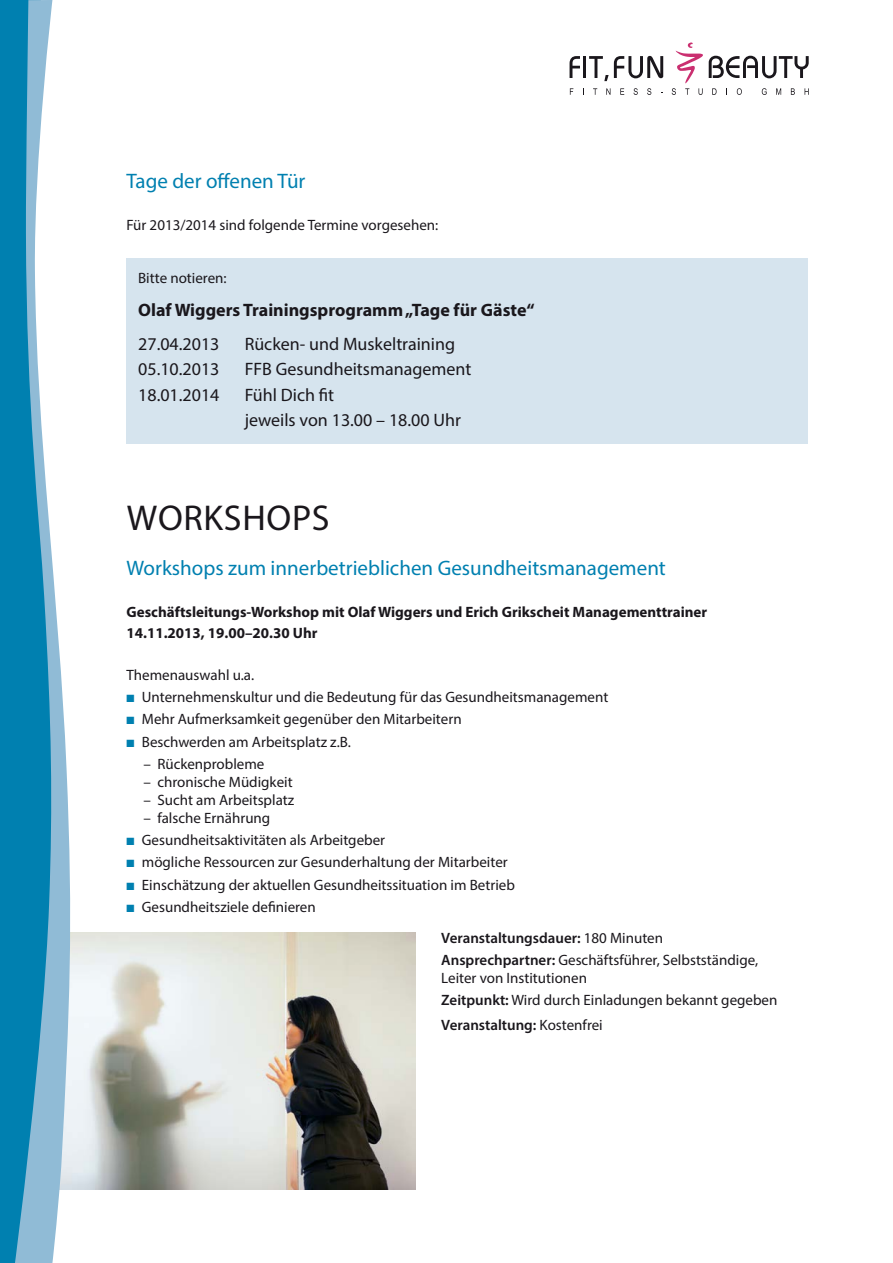
<style>
.page{position:relative;width:893px;height:1263px;background:#fff}
.page>*{position:absolute;margin:0;border:0;box-sizing:border-box;transform-origin:0 0}
.t1{font:36px "Myriad Pro";letter-spacing:.02em;color:#1a171c}
.t2{font:21px "Myriad Pro";color:#0080b0}
.t3{font:18px/25.2px "Myriad Pro";color:#1a171c}
.t4{font:700 18px "Myriad Pro";color:#1a171c}
.t5{font:15px/22.2px "Myriad Pro";color:#1a171c}
.t6{font:700 15px/21px "Myriad Pro";color:#1a171c}
.t7{font:600 15px "Myriad Pro";color:#1a171c}
.s1{color:#0080b0}
.s2{font-weight:600}
.s3{font-weight:400}
</style>
<div class="page">
<img style="left:73px;top:932px;width:343px;height:257px">
<div style="left:127px;top:259px;width:681px;height:185px;background:#d6e4ee"></div>
<svg style="left:570px;top:56px;width:10px;height:22px"></svg>
<hr style="left:583px;top:56px;width:3px;height:22px;background:#1a171c">
<svg style="left:589px;top:56px;width:74px;height:25px"></svg>
<svg style="left:709px;top:56px;width:100px;height:22px"></svg>
<svg style="left:570px;top:88px;width:3px;height:7px"></svg>
<svg style="left:593px;top:88px;width:4px;height:7px"></svg>
<svg style="left:606px;top:88px;width:4px;height:7px"></svg>
<svg style="left:620px;top:88px;width:4px;height:7px"></svg>
<svg style="left:634px;top:88px;width:4px;height:7px"></svg>
<svg style="left:647px;top:88px;width:4px;height:7px"></svg>
<svg style="left:672px;top:43px;width:31px;height:52px"></svg>
<svg style="left:712px;top:88px;width:4px;height:7px"></svg>
<svg style="left:737px;top:88px;width:5px;height:7px"></svg>
<svg style="left:762px;top:88px;width:5px;height:7px"></svg>
<svg style="left:776px;top:88px;width:5px;height:7px"></svg>
<svg style="left:791px;top:88px;width:4px;height:7px"></svg>
<svg style="left:804px;top:88px;width:5px;height:7px"></svg>
<div style="left:0;top:0;width:15px;height:1263px;background:#0080b0"></div>
<svg style="left:15px;top:0;width:58px;height:1263px"></svg>
<h2 class="t2" style="left:126px;top:168px;width:180px">Tage der offenen Tür</h2>
<p class="t5" style="left:126px;top:214px;width:313px">Für 2013/2014 sind folgende Termine vorgesehen:</p>
<p class="t5" style="left:138px;top:266px;width:90px">Bitte notieren:</p>
<p class="t4" style="left:138px;top:299px;width:398px">Olaf Wiggers Trainingsprogramm „Tage für Gäste“</p>
<p class="t3" style="left:138px;top:331px;width:319px">27.04.2013 Rücken- und Muskeltraining<br>05.10.2013</p>
<p class="t3" style="left:245px;top:356px;width:228px">FFB Gesundheitsmanagement</p>
<p class="t3" style="left:138px;top:382px;width:83px">18.01.2014</p>
<p class="t3" style="left:245px;top:382px;width:218px">Fühl Dich fit<br>jeweils von 13.00 – 18.00 Uhr</p>
<h1 class="t1" style="left:127px;top:496px;width:161px">Workshops</h1>
<h2 class="t2" style="left:126px;top:555px;width:541px">Workshops zum innerbetrieblichen Gesundheitsmanagement</h2>
<p class="t6" style="left:126px;top:601px;width:582px">Geschäftsleitungs-Workshop mit Olaf Wiggers und Erich Grikscheit Managementtrainer<br>14.11.2013, 19.00–20.30 Uhr</p>
<p class="t5" style="left:126px;top:663px;width:129px">Themenauswahl u.a.</p>
<p class="t5" style="left:126px;top:686px;width:483px"><span class="s1">■</span> Unternehmenskultur und die Bedeutung für das Gesundheitsmanagement</p>
<p class="t5" style="left:126px;top:708px;width:337px"><span class="s1">■</span> Mehr Aufmerksamkeit gegenüber den Mitarbeitern</p>
<p class="t5" style="left:126px;top:730px;width:226px"><span class="s1">■</span> Beschwerden am Arbeitsplatz z.B.</p>
<p class="t5" style="left:144px;top:752px;width:122px">– Rückenprobleme</p>
<p class="t5" style="left:144px;top:770px;width:151px">– chronische Müdigkeit</p>
<p class="t5" style="left:144px;top:788px;width:152px">– Sucht am Arbeitsplatz</p>
<p class="t5" style="left:144px;top:806px;width:128px">– falsche Ernährung</p>
<p class="t5" style="left:126px;top:829px;width:260px"><span class="s1">■</span> Gesundheitsaktivitäten als Arbeitgeber</p>
<p class="t5" style="left:126px;top:851px;width:383px"><span class="s1">■</span> mögliche Ressourcen zur Gesunderhaltung der Mitarbeiter</p>
<p class="t5" style="left:126px;top:873px;width:390px"><span class="s1">■</span> Einschätzung der aktuellen Gesundheitssituation im Betrieb</p>
<p class="t5" style="left:126px;top:895px;width:191px"><span class="s1">■</span> Gesundheitsziele definieren</p>
<p class="t5" style="left:441px;top:926px;width:318px"><span class="s2">Veranstaltungsdauer:</span> 180 Minuten<br><span class="s2">Ansprechpartner:</span> Geschäftsführer, Selbstständige,</p>
<p class="t5" style="left:441px;top:966px;width:338px">Leiter von Institutionen<br><span class="s2">Zeitpunkt:</span> Wird durch Einladungen bekannt gegeben</p>
<p class="t7" style="left:441px;top:1016px;width:163px">Veranstaltung: <span class="s3">Kostenfrei</span></p>
</div>
